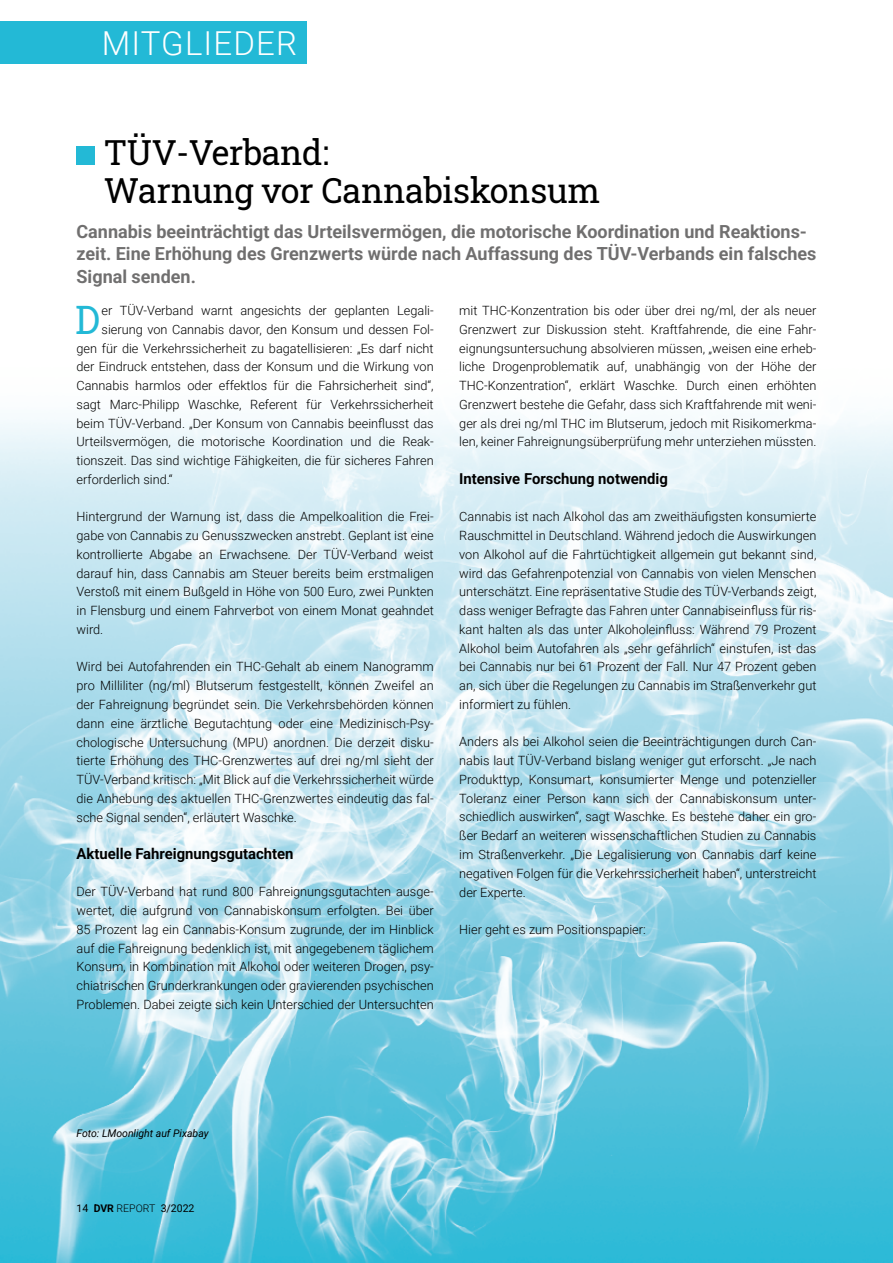
<style>
.page{position:relative;width:893px;height:1263px;background:#fff}
.page>*{position:absolute;margin:0;border:0;box-sizing:border-box;transform-origin:0 0}
.t1{font:39.15px "Roboto Slab";color:#23b9d6;scale:.96 1}
.t2{font:34.5px/37.5px "Roboto Slab";letter-spacing:-.01em;color:#000}
.t3{font:300 33px "Roboto";letter-spacing:.035em;color:#fff}
.t4{font:700 18px/22.5px "Roboto";color:#706f6f}
.t5{font:700 15px "Roboto";color:#000}
.t6{font:300 12.75px/18.8px "Roboto";color:#000;text-align:justify}
.t7{font:italic 10.5px "Roboto";color:#000}
.t8{font:10.5px "Roboto";color:#000}
.s1{font-weight:700}
.s2{font-weight:300}
</style>
<div class="page">
<img style="left:0;top:418px;width:893px;height:845px">
<div style="left:77px;top:146px;width:18px;height:19px;background:#23b9d6"></div>
<div style="left:0;top:21px;width:306px;height:43px;background:#23b9d6"></div>
<h3 class="t3" style="left:102px;top:20px;width:197px">MITGLIEDER</h3>
<h2 class="t2" style="left:104px;top:133px;width:498px">TÜV-Verband:<br>Warnung vor Cannabiskonsum</h2>
<h3 class="t4" style="left:77px;top:219px;width:741px">Cannabis beeinträchtigt das Urteilsvermögen, die motorische Koordination und Reaktions&shy;zeit. Eine Erhöhung des Grenzwerts würde nach Auffassung des TÜV-Verbands ein falsches<br>Signal senden.</h3>
<h1 class="t1" style="left:75px;top:293px;width:27px">D</h1>
<p class="t6" style="left:102px;top:301px;width:334px">er TÜV-Verband warnt angesichts der geplanten Legali-</p>
<p class="t6" style="left:459px;top:301px;width:359px">mit THC-Konzentration bis oder über drei ng/ml, der als neuer Grenzwert zur Diskussion steht. Kraftfahrende, die eine Fahr&shy;eignungsuntersuchung absolvieren müssen, „weisen eine erheb&shy;liche Drogenproblematik auf, unabhängig von der Höhe der THC-Konzentration“, erklärt Waschke. Durch einen erhöhten Grenzwert bestehe die Gefahr, dass sich Kraftfahrende mit weni&shy;ger als drei ng/ml THC im Blutserum, jedoch mit Risikomerkma&shy;len, keiner Fahreignungsüberprüfung mehr unterziehen müssten.</p>
<p class="t5" style="left:459px;top:468px;width:210px">Intensive Forschung notwendig</p>
<p class="t6" style="left:459px;top:507px;width:359px">Cannabis ist nach Alkohol das am zweithäufigsten konsumierte Rauschmittel in Deutschland. Während jedoch die Auswirkungen von Alkohol auf die Fahrtüchtigkeit allgemein gut bekannt sind, wird das Gefahrenpotenzial von Cannabis von vielen Menschen unterschätzt. Eine repräsentative Studie des TÜV-Verbands zeigt, dass weniger Befragte das Fahren unter Cannabiseinfluss für ris&shy;kant halten als das unter Alkoholeinfluss: Während 79 Prozent Alkohol beim Autofahren als „sehr gefährlich“ einstufen, ist das bei Cannabis nur bei 61 Prozent der Fall. Nur 47 Prozent geben an, sich über die Regelungen zu Cannabis im Straßenverkehr gut informiert zu fühlen.</p>
<p class="t6" style="left:459px;top:732px;width:359px">Anders als bei Alkohol seien die Beeinträchtigungen durch Can&shy;nabis laut TÜV-Verband bislang weniger gut erforscht. „Je nach Produkttyp, Konsumart, konsumierter Menge und potenzieller Toleranz einer Person kann sich der Cannabiskonsum unter&shy;schiedlich auswirken“, sagt Waschke. Es bestehe daher ein gro&shy;ßer Bedarf an weiteren wissenschaftlichen Studien zu Cannabis im Straßenverkehr. „Die Legalisierung von Cannabis darf keine negativen Folgen für die Verkehrssicherheit haben“, unterstreicht der Experte.</p>
<p class="t6" style="left:459px;top:920px;width:188px">Hier geht es zum Positionspapier:</p>
<p class="t6" style="left:102px;top:319px;width:334px">sierung von Cannabis davor, den Konsum und dessen Fol-</p>
<p class="t6" style="left:77px;top:338px;width:359px">gen für die Verkehrssicherheit zu bagatellisieren: „Es darf nicht</p>
<p class="t6" style="left:77px;top:357px;width:359px">der Eindruck entstehen, dass der Konsum und die Wirkung von</p>
<p class="t6" style="left:77px;top:376px;width:359px">Cannabis harmlos oder effektlos für die Fahrsicherheit sind“,</p>
<p class="t6" style="left:77px;top:394px;width:359px">sagt Marc-Philipp Waschke, Referent für Verkehrssicherheit</p>
<p class="t6" style="left:77px;top:413px;width:359px">beim TÜV-Verband. „Der Konsum von Cannabis beeinflusst das</p>
<p class="t6" style="left:77px;top:432px;width:358px">Urteilsvermögen, die motorische Koordination und die Reak-</p>
<p class="t6" style="left:77px;top:451px;width:359px">tionszeit. Das sind wichtige Fähigkeiten, die für sicheres Fahren</p>
<p class="t6" style="left:77px;top:469px;width:98px">erforderlich sind.“</p>
<p class="t6" style="left:77px;top:507px;width:359px">Hintergrund der Warnung ist, dass die Ampelkoalition die Frei&shy;gabe von Cannabis zu Genusszwecken anstrebt. Geplant ist eine kontrollierte Abgabe an Erwachsene. Der TÜV-Verband weist darauf hin, dass Cannabis am Steuer bereits beim erstmaligen Verstoß mit einem Bußgeld in Höhe von 500 Euro, zwei Punkten in Flensburg und einem Fahrverbot von einem Monat geahndet wird.</p>
<p class="t6" style="left:77px;top:657px;width:359px">Wird bei Autofahrenden ein THC-Gehalt ab einem Nanogramm pro Milliliter (ng/ml) Blutserum festgestellt, können Zweifel an der Fahreignung begründet sein. Die Verkehrsbehörden können dann eine ärztliche Begutachtung oder eine Medizinisch-Psy&shy;chologische Untersuchung (MPU) anordnen. Die derzeit disku&shy;tierte Erhöhung des THC-Grenzwertes auf drei ng/ml sieht der TÜV-Verband kritisch: „Mit Blick auf die Verkehrssicherheit würde die Anhebung des aktuellen THC-Grenzwertes eindeutig das fal&shy;sche Signal senden“, erläutert Waschke.</p>
<p class="t5" style="left:77px;top:843px;width:219px">Aktuelle Fahreignungsgutachten</p>
<p class="t6" style="left:77px;top:882px;width:359px">Der TÜV-Verband hat rund 800 Fahreignungsgutachten ausge&shy;wertet, die aufgrund von Cannabiskonsum erfolgten. Bei über 85 Prozent lag ein Cannabis-Konsum zugrunde, der im Hinblick auf die Fahreignung bedenklich ist, mit angegebenem täglichem Konsum, in Kombination mit Alkohol oder weiteren Drogen, psy&shy;chiatrischen Grunderkrankungen oder gravierenden psychischen Problemen. Dabei zeigte sich kein Unterschied der Untersuchten</p>
<p class="t7" style="left:77px;top:1126px;width:134px">Foto: LMoonlight auf Pixabay</p>
<p class="t8" style="left:77px;top:1201px;width:119px">14 <span class="s1">DVR</span> <span class="s2">REPORT</span> 3/2022</p>
</div>
